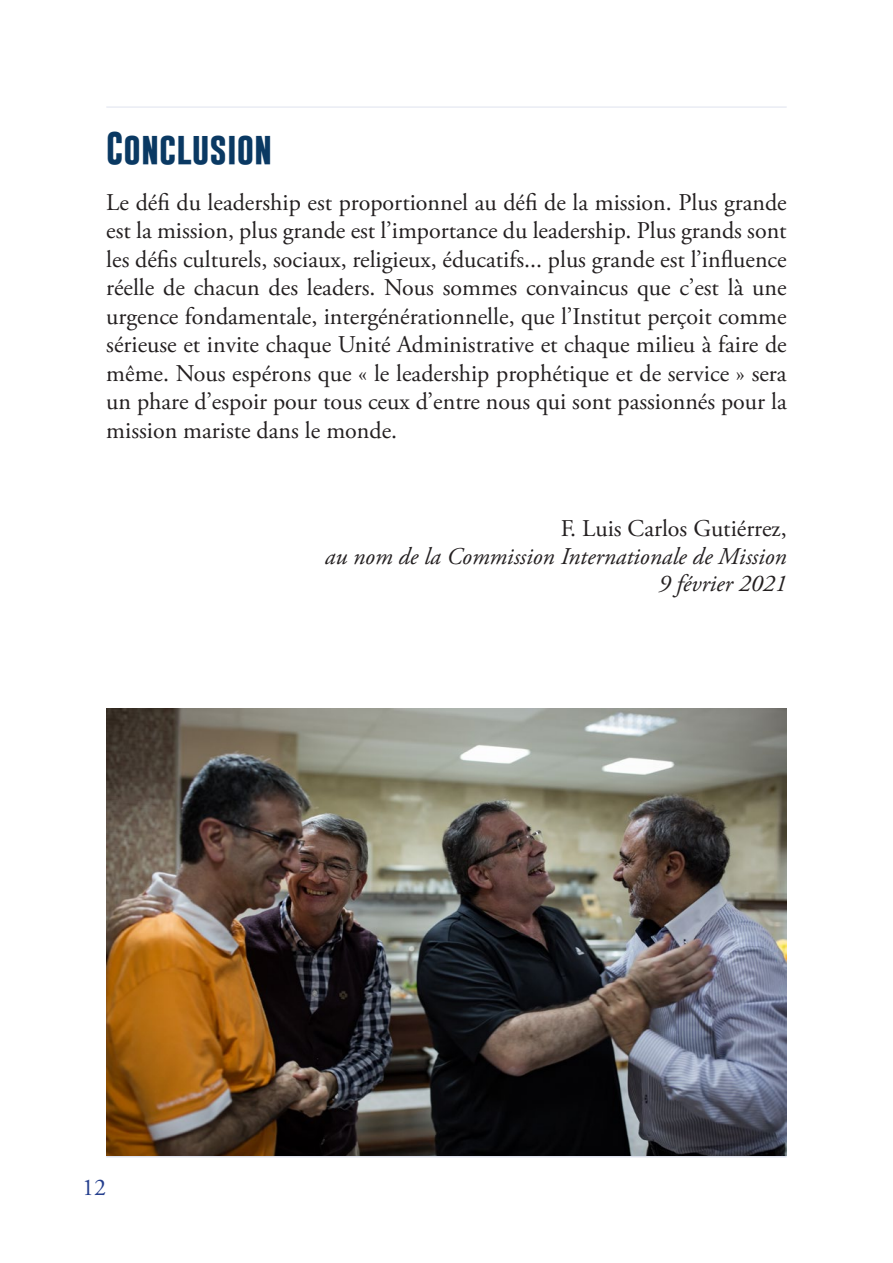
<style>
.page{position:relative;width:893px;height:1263px;background:#fff}
.page>*{position:absolute;margin:0;border:0;box-sizing:border-box;transform-origin:0 0}
.t1{font:700 33px "Gobold";color:#0a3963}
.t2{font:24px/28.5px "Adobe Garamond Pro";color:#231f20;text-align:justify}
.t3{font:italic 24px "Adobe Garamond Pro";color:#231f20}
.t4{font:24px "Adobe Garamond Pro";color:#253f8e}
</style>
<div class="page">
<hr style="left:106px;top:1156px;width:681px;height:1px;background:#253f8e">
<hr style="left:106px;top:107px;width:681px;height:1px;background:#253f8e">
<img style="left:106px;top:708px;width:681px;height:448px">
<p class="t1" style="left:106px;top:127px;width:167px">CONCLUSION</p>
<p class="t2" style="left:106px;top:189px;width:682px">Le défi du leadership est proportionnel au défi de la mission. Plus grande est la mission, plus grande est l’importance du leadership. Plus grands sont les défis culturels, sociaux, religieux, éducatifs... plus grande est l’influence réelle de chacun des leaders. Nous sommes convaincus que c’est là une urgence fondamentale, intergénérationnelle, que l’Institut perçoit comme sérieuse et invite chaque Unité Administrative et chaque milieu à faire de même. Nous espérons que « le leadership prophétique et de service » sera un phare d’espoir pour tous ceux d’entre nous qui sont passionnés pour la mission mariste dans le monde.</p>
<p class="t2" style="left:561px;top:515px;width:227px">F. Luis Carlos Gutiérrez,</p>
<p class="t3" style="left:325px;top:542px;width:463px">au nom de la Commission Internationale de Mission</p>
<p class="t3" style="left:658px;top:569px;width:130px">9 février 2021</p>
<p class="t4" style="left:82px;top:1173px;width:26px">12</p>
</div>
